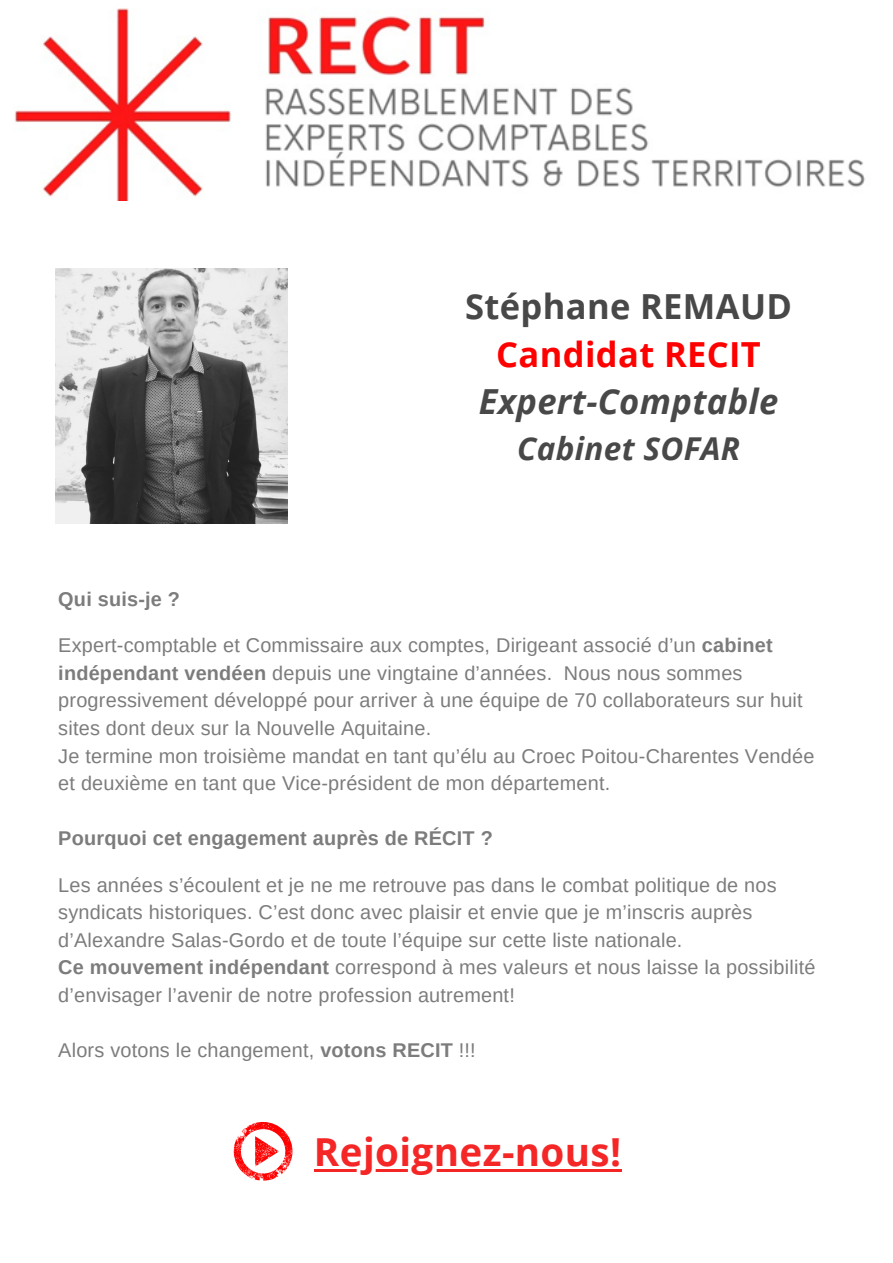
<style>
.page{position:relative;width:893px;height:1263px;background:#fff}
.page>*{position:absolute;margin:0;border:0;box-sizing:border-box;transform-origin:0 0}
.t1{font:700 38.62px "Open Sans";letter-spacing:.01em;color:#f42626}
.t2{font:italic 700 34.5px "Open Sans";letter-spacing:.01em;color:#484848}
.t3{font:700 34.5px "Open Sans";letter-spacing:.01em;color:#484848}
.t4{font:700 34.5px "Open Sans";letter-spacing:.01em;color:#f00}
.t5{font:italic 700 31.5px "Open Sans";letter-spacing:.01em;color:#484848}
.t6{font:19.88px/27.6px "Arimo";letter-spacing:.01em;color:#7c7c7c}
.t7{font:700 19.88px "Arimo";letter-spacing:.01em;color:#7c7c7c}
.s1{font-weight:700}
</style>
<div class="page">
<img style="left:14px;top:8px;width:851px;height:192px">
<svg style="left:234px;top:1122px;width:58px;height:58px"></svg>
<hr style="left:314px;top:1169px;width:307px;height:2px;background:#f42626">
<img style="left:55px;top:268px;width:233px;height:256px">
<h2 class="t3" style="left:465px;top:282px;width:328px">Stéphane REMAUD</h2>
<h2 class="t4" style="left:496px;top:330px;width:266px">Candidat RECIT</h2>
<h2 class="t2" style="left:479px;top:378px;width:301px">Expert-Comptable</h2>
<h3 class="t5" style="left:517px;top:426px;width:224px">Cabinet SOFAR</h3>
<p class="t7" style="left:58px;top:588px;width:123px">Qui suis-je ?</p>
<p class="t6" style="left:58px;top:632px;width:757px">Expert-comptable et Commissaire aux comptes, Dirigeant associé d’un <span class="s1">cabinet indépendant vendéen</span> depuis une vingtaine d’années. Nous nous sommes progressivement développé pour arriver à une équipe de 70 collaborateurs sur huit sites dont deux sur la Nouvelle Aquitaine.<br>Je termine mon troisième mandat en tant qu’élu au Croec Poitou-Charentes Vendée et deuxième en tant que Vice-président de mon département.</p>
<p class="t7" style="left:58px;top:827px;width:436px">Pourquoi cet engagement auprès de RÉCIT ?</p>
<p class="t6" style="left:58px;top:871px;width:758px">Les années s’écoulent et je ne me retrouve pas dans le combat politique de nos syndicats historiques. C’est donc avec plaisir et envie que je m’inscris auprès d’Alexandre Salas-Gordo et de toute l’équipe sur cette liste nationale.<br><span class="s1">Ce mouvement indépendant</span> correspond à mes valeurs et nous laisse la possibilité d’envisager l’avenir de notre profession autrement!</p>
<p class="t6" style="left:58px;top:1036px;width:419px">Alors votons le changement, <span class="s1">votons RECIT</span> !!!</p>
<h1 class="t1" style="left:314px;top:1124px;width:309px">Rejoignez-nous!</h1>
</div>
